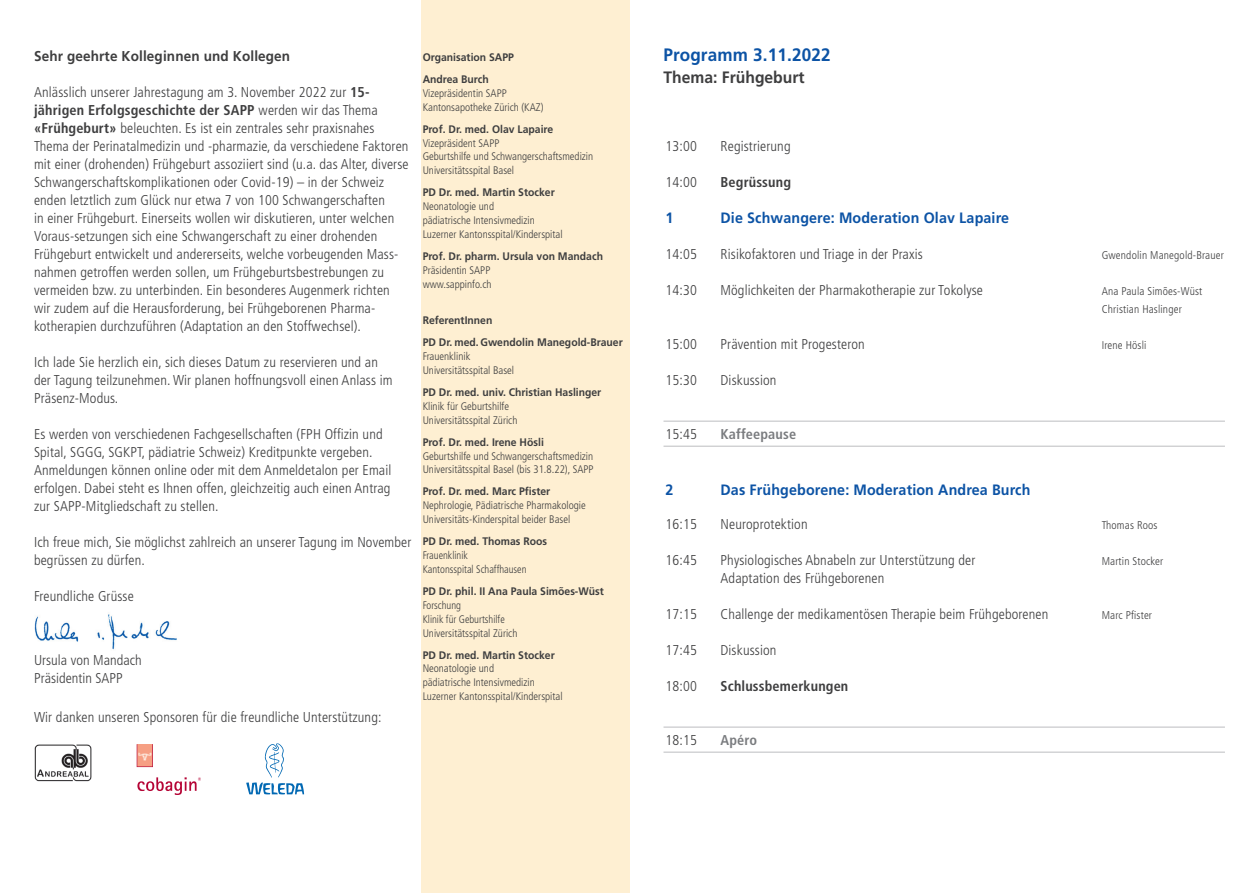
<style>
.page{position:relative;width:1259px;height:893px;background:#fff}
.page>*{position:absolute;margin:0;border:0;box-sizing:border-box;transform-origin:0 0}
.t1{font:700 18px "Frutiger";letter-spacing:.01em;color:#0c53a5;scale:.95 1}
.t2{font:700 16.5px "Frutiger";color:#3e3e3f;scale:.95 1}
.t3{font:700 15px "Frutiger";letter-spacing:.01em;color:#0c53a5;scale:.95 1}
.t4{font:300 condensed 14.25px/18px "Frutiger";letter-spacing:.01em;color:#3e3e3f}
.t5{font:700 14.25px "Frutiger";letter-spacing:.01em;color:#3e3e3f;scale:.95 1}
.t6{font:700 condensed 14.25px "Frutiger";letter-spacing:.01em;color:#3e3e3f}
.t7{font:700 condensed 14.25px "Frutiger";letter-spacing:.01em;color:#7a7c7f}
.t8{font:300 condensed 11.25px/18px "Frutiger";letter-spacing:.015em;color:#3e3e3f}
.t9{font:300 condensed 10.95px/13.8px "Frutiger";color:#3e3e3f}
.t10{font:700 10.95px/22.4px "Frutiger";color:#3e3e3f;scale:.95 1}
.t11{font:300 condensed 10.95px/13.8px "Frutiger";color:#3e3e3f;scale:.95 1}
.s1{font-weight:700}
</style>
<div class="page">
<img style="left:34px;top:744px;width:58px;height:38px">
<svg style="left:246px;top:743px;width:58px;height:51px"></svg>
<svg style="left:137px;top:744px;width:16px;height:23px"></svg>
<svg style="left:137px;top:777px;width:64px;height:18px"></svg>
<div style="left:421px;top:0;width:208px;height:893px;background:#feefd2"></div>
<hr style="left:663px;top:727px;width:562px;height:1px;background:#bcbdc0">
<hr style="left:663px;top:752px;width:562px;height:1px;background:#bcbdc0">
<hr style="left:663px;top:421px;width:562px;height:1px;background:#bcbdc0">
<hr style="left:663px;top:446px;width:562px;height:1px;background:#bcbdc0">
<img style="left:34px;top:614px;width:143px;height:36px">
<p class="t5" style="left:34px;top:47px;width:271px">Sehr geehrte Kolleginnen und Kollegen</p>
<p class="t4" style="left:34px;top:83px;width:376px">Anlässlich unserer Jahrestagung am 3. November 2022 zur <span class="s1">15- jährigen Erfolgsgeschichte der SAPP</span> werden wir das Thema <span class="s1">«Frühgeburt»</span> beleuchten. Es ist ein zentrales sehr praxisnahes Thema der Perinatalmedizin und -pharmazie, da verschiedene Faktoren mit einer (drohenden) Frühgeburt assoziiert sind (u.a. das Alter, diverse Schwangerschaftskomplikationen oder Covid-19) – in der Schweiz enden letztlich zum Glück nur etwa 7 von 100 Schwangerschaften<br>in einer Frühgeburt. Einerseits wollen wir diskutieren, unter welchen Voraus-setzungen sich eine Schwangerschaft zu einer drohenden Frühgeburt entwickelt und andererseits, welche vorbeugenden Mass&shy;nahmen getroffen werden sollen, um Frühgeburtsbestrebungen zu vermeiden bzw. zu unterbinden. Ein besonderes Augenmerk richten wir zudem auf die Herausforderung, bei Frühgeborenen Pharma&shy;kotherapien durchzuführen (Adaptation an den Stoffwechsel).</p>
<p class="t4" style="left:34px;top:353px;width:360px">Ich lade Sie herzlich ein, sich dieses Datum zu reservieren und an der Tagung teilzunehmen. Wir planen hoffnungsvoll einen Anlass im<br>Präsenz-Modus.</p>
<p class="t4" style="left:34px;top:425px;width:359px">Es werden von verschiedenen Fachgesellschaften (FPH Offizin und Spital, SGGG, SGKPT, pädiatrie Schweiz) Kreditpunkte vergeben.<br>Anmeldungen können online oder mit dem Anmeldetalon per Email erfolgen. Dabei steht es Ihnen offen, gleichzeitig auch einen Antrag zur SAPP-Mitgliedschaft zu stellen.</p>
<p class="t4" style="left:34px;top:533px;width:379px">Ich freue mich, Sie möglichst zahlreich an unserer Tagung im November begrüssen zu dürfen.</p>
<p class="t4" style="left:34px;top:587px;width:101px">Freundliche Grüsse</p>
<p class="t4" style="left:34px;top:651px;width:109px">Ursula von Mandach<br>Präsidentin SAPP</p>
<p class="t4" style="left:34px;top:708px;width:349px">Wir danken unseren Sponsoren für die freundliche Unterstützung:</p>
<p class="t10" style="left:423px;top:46px;width:98px">Organisation SAPP<br>Andrea Burch</p>
<p class="t9" style="left:423px;top:87px;width:122px">Vizepräsidentin SAPP<br>Kantonsapotheke Zürich (KAZ)</p>
<p class="t10" style="left:423px;top:118px;width:139px">Prof. Dr. med. Olav Lapaire</p>
<p class="t9" style="left:423px;top:136px;width:172px">Vizepräsident SAPP<br>Geburtshilfe und Schwangerschaftsmedizin<br>Universitätsspital Basel</p>
<p class="t10" style="left:423px;top:181px;width:140px">PD Dr. med. Martin Stocker</p>
<p class="t9" style="left:423px;top:200px;width:141px">Neonatologie und<br>pädiatrische Intensivmedizin<br>Luzerner Kantonsspital/Kinderspital</p>
<p class="t10" style="left:423px;top:245px;width:191px">Prof. Dr. pharm. Ursula von Mandach</p>
<p class="t9" style="left:423px;top:263px;width:70px">Präsidentin SAPP www.sappinfo.ch</p>
<p class="t10" style="left:423px;top:309px;width:212px">ReferentInnen<br>PD Dr. med. Gwendolin Manegold-Brauer</p>
<p class="t9" style="left:423px;top:349px;width:93px">Frauenklinik<br>Universitätsspital Basel</p>
<p class="t10" style="left:423px;top:381px;width:190px">PD Dr. med. univ. Christian Haslinger</p>
<p class="t9" style="left:423px;top:399px;width:96px">Klinik für Geburtshilfe<br>Universitätsspital Zürich</p>
<p class="t10" style="left:423px;top:431px;width:129px">Prof. Dr. med. Irene Hösli</p>
<p class="t9" style="left:423px;top:449px;width:172px">Geburtshilfe und Schwangerschaftsmedizin<br>Universitätsspital Basel (bis 31.8.22), SAPP</p>
<p class="t10" style="left:423px;top:480px;width:136px">Prof. Dr. med. Marc Pfister</p>
<p class="t9" style="left:423px;top:499px;width:165px">Nephrologie, Pädiatrische Pharmakologie<br>Universitäts-Kinderspital beider Basel</p>
<p class="t10" style="left:423px;top:530px;width:133px">PD Dr. med. Thomas Roos</p>
<p class="t11" style="left:423px;top:549px;width:111px">Frauenklinik<br>Kantonsspital Schaffhausen</p>
<p class="t10" style="left:423px;top:580px;width:192px">PD Dr. phil. II Ana Paula Simões-Wüst</p>
<p class="t11" style="left:423px;top:598px;width:101px">Forschung<br>Klinik für Geburtshilfe<br>Universitätsspital Zürich</p>
<p class="t10" style="left:423px;top:644px;width:140px">PD Dr. med. Martin Stocker</p>
<p class="t9" style="left:423px;top:662px;width:141px">Neonatologie und<br>pädiatrische Intensivmedizin<br>Luzerner Kantonsspital/Kinderspital</p>
<p class="t1" style="left:663px;top:44px;width:177px">Programm 3.11.2022</p>
<p class="t2" style="left:663px;top:67px;width:150px">Thema: Frühgeburt</p>
<p class="t4" style="left:665px;top:137px;width:33px">13:00</p>
<p class="t4" style="left:720px;top:137px;width:72px">Registrierung</p>
<p class="t4" style="left:665px;top:173px;width:33px">14:00</p>
<p class="t6" style="left:720px;top:173px;width:72px">Begrüssung</p>
<p class="t3" style="left:665px;top:208px;width:10px">1</p>
<p class="t3" style="left:720px;top:208px;width:305px">Die Schwangere: Moderation Olav Lapaire</p>
<p class="t4" style="left:665px;top:245px;width:33px">14:05</p>
<p class="t4" style="left:720px;top:245px;width:204px">Risikofaktoren und Triage in der Praxis</p>
<p class="t8" style="left:1101px;top:246px;width:124px">Gwendolin Manegold-Brauer</p>
<p class="t4" style="left:665px;top:281px;width:33px">14:30</p>
<p class="t4" style="left:720px;top:281px;width:264px">Möglichkeiten der Pharmakotherapie zur Tokolyse</p>
<p class="t8" style="left:1101px;top:282px;width:102px">Ana Paula Simões-Wüst<br>Christian Haslinger</p>
<p class="t4" style="left:665px;top:335px;width:33px">15:00</p>
<p class="t4" style="left:720px;top:335px;width:146px">Prävention mit Progesteron</p>
<p class="t8" style="left:1101px;top:336px;width:46px">Irene Hösli</p>
<p class="t4" style="left:665px;top:371px;width:33px">15:30</p>
<p class="t4" style="left:720px;top:371px;width:57px">Diskussion</p>
<p class="t4" style="left:665px;top:425px;width:33px">15:45</p>
<p class="t7" style="left:720px;top:425px;width:77px">Kaffeepause</p>
<p class="t3" style="left:665px;top:481px;width:10px">2</p>
<p class="t3" style="left:720px;top:481px;width:328px">Das Frühgeborene: Moderation Andrea Burch</p>
<p class="t4" style="left:665px;top:515px;width:33px">16:15</p>
<p class="t4" style="left:720px;top:515px;width:89px">Neuroprotektion</p>
<p class="t8" style="left:1101px;top:516px;width:57px">Thomas Roos</p>
<p class="t4" style="left:665px;top:551px;width:33px">16:45</p>
<p class="t4" style="left:720px;top:551px;width:256px">Physiologisches Abnabeln zur Unterstützung der</p>
<p class="t8" style="left:1101px;top:552px;width:63px">Martin Stocker</p>
<p class="t4" style="left:720px;top:569px;width:165px">Adaptation des Frühgeborenen</p>
<p class="t4" style="left:665px;top:605px;width:33px">17:15</p>
<p class="t4" style="left:720px;top:605px;width:329px">Challenge der medikamentösen Therapie beim Frühgeborenen</p>
<p class="t8" style="left:1101px;top:606px;width:52px">Marc Pfister</p>
<p class="t4" style="left:665px;top:641px;width:33px">17:45</p>
<p class="t4" style="left:720px;top:641px;width:57px">Diskussion</p>
<p class="t4" style="left:665px;top:677px;width:33px">18:00</p>
<p class="t6" style="left:720px;top:677px;width:129px">Schlussbemerkungen</p>
<p class="t4" style="left:665px;top:731px;width:33px">18:15</p>
<p class="t7" style="left:720px;top:731px;width:38px">Apéro</p>
</div>
